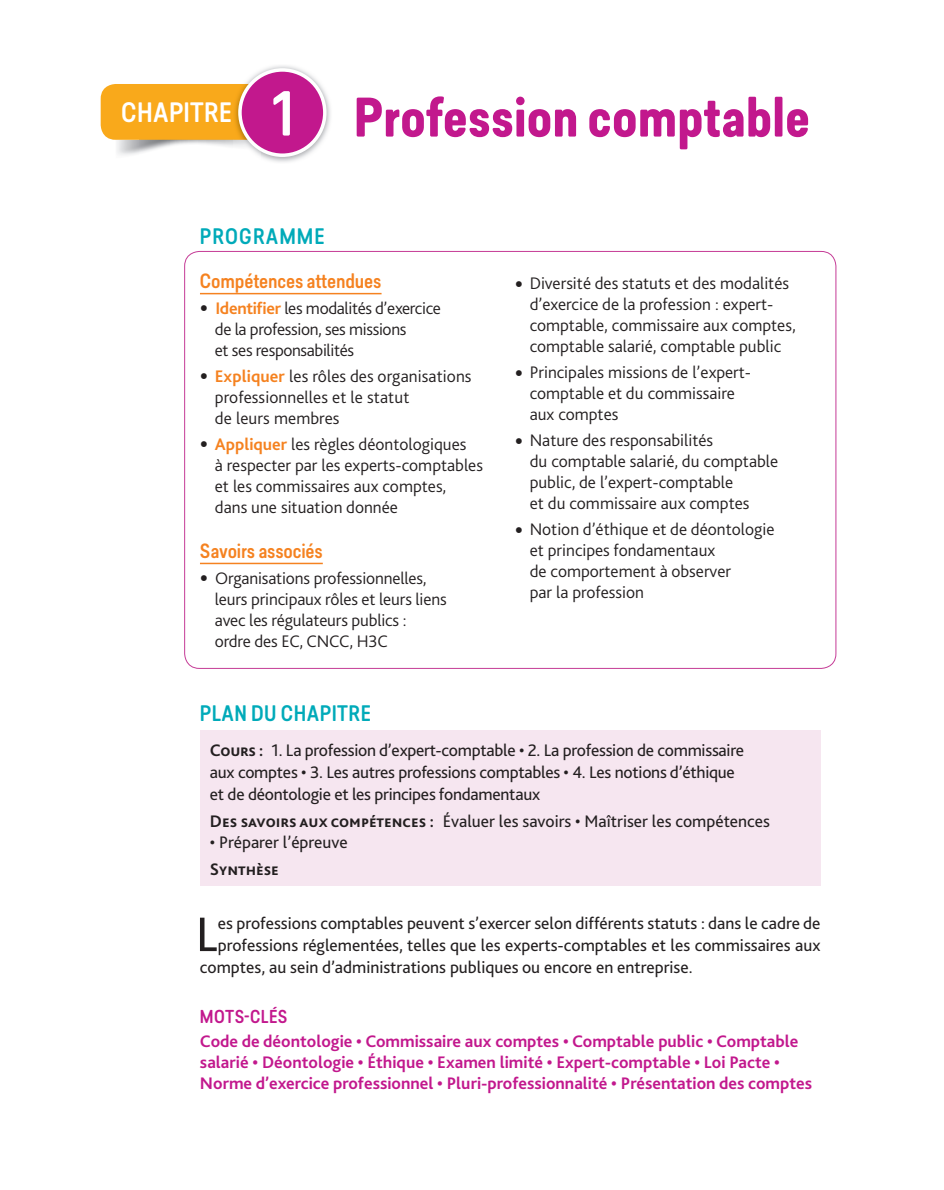
<style>
.page{position:relative;width:944px;height:1190px;background:#fff}
.page>*{position:absolute;margin:0;border:0;box-sizing:border-box;transform-origin:0 0}
.t1{font:700 52.15px "Predige Rounded";color:#c2188d}
.t2{font:50.75px "Bliss 2";color:#231f20}
.t3{font:500 26.25px "Predige Rounded";letter-spacing:.01em;color:#fff}
.t4{font:500 21px "Predige Rounded";letter-spacing:.02em;color:#00aab9}
.t5{font:500 21px "Predige Rounded";letter-spacing:.05em;color:#00aab9}
.t6{font:500 19.25px "Predige Rounded";letter-spacing:-.01em;color:#f58220}
.t7{font:300 17.5px/21px "Bliss 2";color:#231f20}
.t8{font:17.5px/21.9px "Bliss 2";color:#231f20}
.t9{font:700 17.5px/21px "Bliss 2";color:#c2188d}
.t10{font:300 17.5px/21px "Bliss 2";letter-spacing:-.02em;color:#231f20}
.t11{font:500 17.5px "Predige Rounded";letter-spacing:.02em;color:#c2188d}
.t12{font:700 17.5px "Bliss 2";color:#231f20}
.s1{font-weight:500;font-size:59.5px;color:#fff}
.s2{font-size:28px}
.s3{font-weight:700;color:#f58220}
.s4{font-weight:700}
</style>
<div class="page">
<div style="left:101px;top:84px;width:213px;height:56px;background:#f9a91b;border-radius:15px"></div>
<img style="left:233px;top:65px;width:98px;height:97px">
<img style="left:233px;top:84px;width:18px;height:56px">
<div style="left:240px;top:70px;width:85px;height:85px;background:#c2188d;border-radius:50%"></div>
<div style="left:238px;top:68px;width:88px;height:89px;border:4px solid #fff;border-radius:50%"></div>
<div style="left:200px;top:730px;width:620px;height:80px;background:#f6e6f0"></div>
<div style="left:200px;top:801px;width:620px;height:58px;background:#f6e6f0"></div>
<div style="left:200px;top:849px;width:620px;height:36px;background:#f6e6f0"></div>
<hr style="left:200px;top:293px;width:181px;height:1px;background:#f58220">
<hr style="left:200px;top:563px;width:123px;height:1px;background:#f58220">
<h3 class="t3" style="left:121px;top:94px;width:112px">CHAPITRE</h3>
<h1 class="t1" style="left:272px;top:80px;width:539px"><span class="s1">1</span> Profession comptable</h1>
<p class="t5" style="left:200px;top:222px;width:126px">PROGRAMME</p>
<p class="t6" style="left:200px;top:267px;width:183px">Compétences attendues</p>
<p class="t10" style="left:215px;top:297px;width:227px;text-indent:-15px"><span class="s2">•</span> <span class="s3">Identifier</span> les modalités d’exercice de la profession, ses missions<br>et ses responsabilités</p>
<p class="t7" style="left:215px;top:365px;width:258px;text-indent:-15px"><span class="s2">•</span> <span class="s3">Expliquer</span> les rôles des organisations professionnelles et le statut<br>de leurs membres</p>
<p class="t7" style="left:215px;top:433px;width:269px;text-indent:-15px"><span class="s2">•</span> <span class="s3">Appliquer</span> les règles déontologiques<br>à respecter par les experts-comptables et les commissaires aux comptes, dans une situation donnée</p>
<p class="t6" style="left:200px;top:537px;width:124px">Savoirs associés</p>
<p class="t7" style="left:215px;top:567px;width:233px;text-indent:-15px"><span class="s2">•</span> Organisations professionnelles, leurs principaux rôles et leurs liens avec les régulateurs publics : ordre des EC, CNCC, H3C</p>
<p class="t7" style="left:529px;top:272px;width:267px;text-indent:-15px"><span class="s2">•</span> Diversité des statuts et des modalités d’exercice de la profession : expert&shy;comptable, commissaire aux comptes, comptable salarié, comptable public</p>
<p class="t7" style="left:529px;top:361px;width:223px;text-indent:-15px"><span class="s2">•</span> Principales missions de l’expert&shy;comptable et du commissaire aux comptes</p>
<p class="t7" style="left:529px;top:429px;width:250px;text-indent:-15px"><span class="s2">•</span> Nature des responsabilités<br>du comptable salarié, du comptable public, de l’expert-comptable<br>et du commissaire aux comptes</p>
<p class="t7" style="left:529px;top:518px;width:246px;text-indent:-15px"><span class="s2">•</span> Notion d’éthique et de déontologie et principes fondamentaux<br>de comportement à observer<br>par la profession</p>
<p class="t4" style="left:200px;top:698px;width:172px">PLAN DU CHAPITRE</p>
<p class="t8" style="left:210px;top:739px;width:535px"><span class="s4">COURS :</span> 1. La profession d’expert-comptable • 2. La profession de commissaire aux comptes • 3. Les autres professions comptables • 4. Les notions d’éthique et de déontologie et les principes fondamentaux</p>
<p class="t8" style="left:210px;top:809px;width:561px"><span class="s4">DES SAVOIRS AUX COMPÉTENCES :</span> Évaluer les savoirs • Maîtriser les compétences</p>
<p class="t8" style="left:210px;top:831px;width:139px">• Préparer l’épreuve</p>
<p class="t12" style="left:210px;top:858px;width:70px">SYNTHÈSE</p>
<h2 class="t2" style="left:196px;top:902px;width:24px">L</h2>
<p class="t8" style="left:218px;top:912px;width:604px">es professions comptables peuvent s’exercer selon différents statuts : dans le cadre de</p>
<p class="t8" style="left:218px;top:934px;width:604px">professions réglementées, telles que les experts-comptables et les commissaires aux</p>
<p class="t8" style="left:200px;top:955px;width:494px">comptes, au sein d’administrations publiques ou encore en entreprise.</p>
<p class="t11" style="left:200px;top:1004px;width:89px">MOTS-CLÉS</p>
<p class="t9" style="left:200px;top:1030px;width:613px">Code de déontologie • Commissaire aux comptes • Comptable public • Comptable salarié • Déontologie • Éthique • Examen limité • Expert-comptable • Loi Pacte •<br>Norme d’exercice professionnel • Pluri-professionnalité • Présentation des comptes</p>
</div>
